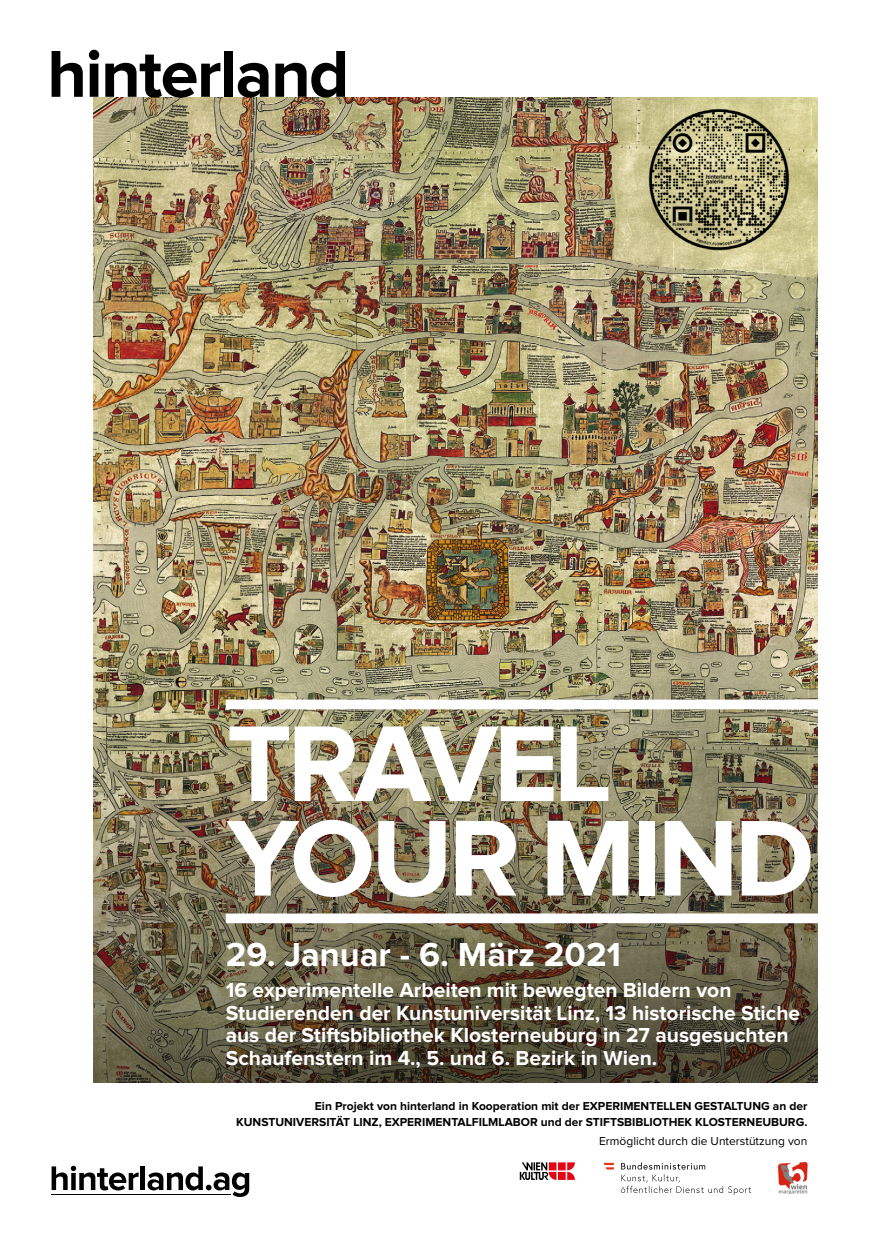
<style>
.page{position:relative;width:893px;height:1244px;background:#fff}
.page>*{position:absolute;margin:0;border:0;box-sizing:border-box;transform-origin:0 0}
.t1{font:700 111.75px/94.6px "Proxima Nova";letter-spacing:-.04em;color:#fff}
.t2{font:700 34.5px "Proxima Nova";color:#fff}
.t3{font:700 21px/22.5px "Proxima Nova";color:#fff}
.t4{font:700 12px/15.9px "Proxima Nova";color:#000}
.t5{font:12px "Proxima Nova";color:#000}
</style>
<div class="page">
<img style="left:94px;top:97px;width:724px;height:486px">
<img style="left:94px;top:583px;width:724px;height:499px">
<svg style="left:52px;top:51px;width:31px;height:46px"></svg>
<svg style="left:89px;top:50px;width:10px;height:47px"></svg>
<svg style="left:105px;top:55px;width:115px;height:43px"></svg>
<div style="left:224px;top:51px;width:9px;height:46px;background:#000"></div>
<svg style="left:238px;top:63px;width:31px;height:35px"></svg>
<svg style="left:275px;top:51px;width:70px;height:47px"></svg>
<svg style="left:52px;top:1165px;width:87px;height:25px"></svg>
<hr style="left:141px;top:1166px;width:4px;height:24px;background:#000">
<svg style="left:148px;top:1166px;width:101px;height:31px"></svg>
<hr style="left:52px;top:1194px;width:179px;height:1px;background:#000">
<div style="left:226px;top:913px;width:667px;height:10px;background:#fff"></div>
<div style="left:226px;top:699px;width:667px;height:10px;background:#fff"></div>
<svg style="left:520px;top:1162px;width:55px;height:18px"></svg>
<img style="left:777px;top:1162px;width:31px;height:32px">
<svg style="left:621px;top:1162px;width:130px;height:33px"></svg>
<svg style="left:604px;top:1163px;width:10px;height:6px"></svg>
<img style="left:647px;top:107px;width:145px;height:145px">
<h1 class="t1" style="left:227px;top:721px;width:589px">TRAVEL<br>YOUR MIND</h1>
<h2 class="t2" style="left:226px;top:938px;width:397px">29. Januar - 6. März 2021</h2>
<p class="t3" style="left:226px;top:980px;width:576px">16 experimentelle Arbeiten mit bewegten Bildern von Studierenden der Kunstuniversität Linz, 13 historische Stiche aus der Stiftsbibliothek Klosterneuburg in 27 ausgesuchten Schaufenstern im 4., 5. und 6. Bezirk in Wien.</p>
<p class="t4" style="left:236px;top:1098px;width:573px;text-indent:79px">Ein Projekt von hinterland in Kooperation mit der EXPERIMENTELLEN GESTALTUNG an der<br>KUNSTUNIVERSITÄT LINZ, EXPERIMENTALFILMLABOR und der Stiftsbibliothek</p>
<p class="t4" style="left:695px;top:1114px;width:17px">Klosterneuburg</p>
<p class="t4" style="left:804px;top:1114px;width:5px">.</p>
<p class="t5" style="left:599px;top:1135px;width:210px">Ermöglicht durch die Unterstützung von</p>
</div>
